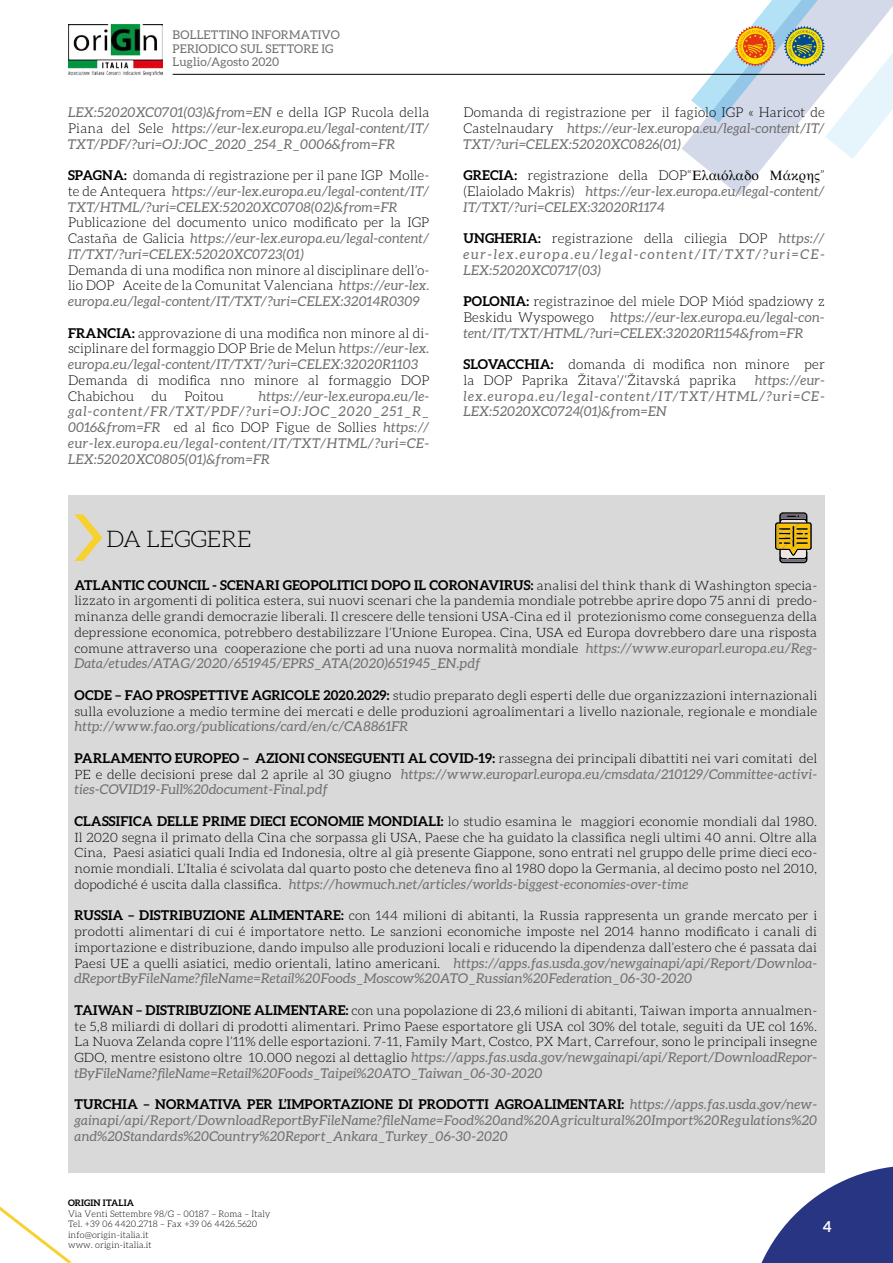
<style>
.page{position:relative;width:893px;height:1263px;background:#fff}
.page>*{position:absolute;margin:0;border:0;box-sizing:border-box;transform-origin:0 0}
.t1{font:300 22.95px "Aleo";letter-spacing:-.02em;color:#000;scale:1.05 1}
.t2{font:700 15px "Aleo";color:#fff}
.t3{font:italic 13.5px/15.8px "Aleo";letter-spacing:.01em;color:#706f6f;text-align:justify}
.t4{font:300 13.5px/15.8px "Aleo";letter-spacing:.01em;color:#000;text-align:justify}
.t5{font:700 13.5px "Aleo";letter-spacing:.01em;color:#000}
.t6{font:300 12.9px/15.8px "Aleo";letter-spacing:.01em;color:#000;text-align:justify;scale:1.05 1}
.t7{font:12px/13.5px "Aleo";letter-spacing:.01em;color:#706f6f}
.t8{font:300 9px/10.5px "Aleo";letter-spacing:.01em;color:#000}
.t9{font:700 9px "Aleo";letter-spacing:.01em;color:#000}
.s1{font-weight:300;font-style:normal;color:#000}
.s2{font-weight:700;font-style:normal;color:#000}
.s3{font-weight:400;font-style:italic;color:#706f6f}
.s4{font-weight:700}
.s5{font-family:"Times";font-style:normal;color:#000}
.s6{font-weight:300;font-size:12.9px}
.s7{font-weight:400;font-style:italic;font-size:13.5px;color:#706f6f}
.s8{font-weight:700;font-size:13.5px}
.s9{font-weight:300;font-style:normal;font-size:12.9px;color:#000}
</style>
<div class="page">
<svg style="left:761px;top:1166px;width:132px;height:97px"></svg>
<svg style="left:681px;top:0;width:212px;height:196px"></svg>
<hr style="left:173px;top:74px;width:652px;height:1px;background:#000">
<svg style="left:0;top:1206px;width:72px;height:57px"></svg>
<div style="left:68px;top:495px;width:757px;height:678px;background:#d9d9d9"></div>
<svg style="left:74px;top:514px;width:28px;height:47px"></svg>
<svg style="left:775px;top:512px;width:37px;height:51px;background:#a28d4e"></svg>
<img style="left:68px;top:25px;width:94px;height:50px">
<p class="t7" style="left:173px;top:28px;width:169px">BOLLETTINO INFORMATIVO<br>PERIODICO SUL SETTORE IG<br>Luglio/Agosto 2020</p>
<p class="t3" style="left:68px;top:104px;width:363px">LEX:52020XC0701(03)&amp;from=EN <span class="s1">e della IGP Rucola della Piana del Sele</span> https://eur-lex.europa.eu/legal-content/IT/ TXT/PDF/?uri=OJ:JOC_2020_254_R_0006&amp;from=FR</p>
<p class="t3" style="left:68px;top:167px;width:363px"><span class="s2">SPAGNA:</span> <span class="s1">domanda di registrazione per il pane IGP Molle&shy;te de Antequera</span> https://eur-lex.europa.eu/legal-content/IT/ TXT/HTML/?uri=CELEX:52020XC0708(02)&amp;from=FR</p>
<p class="t3" style="left:68px;top:214px;width:363px"><span class="s1">Publicazione del documento unico modificato per la IGP Castaña de Galicia</span> https://eur-lex.europa.eu/legal-content/ IT/TXT/?uri=CELEX:52020XC0723(01)</p>
<p class="t4" style="left:68px;top:262px;width:363px">Demanda di una modifica non minore al disciplinare dell’o&shy;lio DOP Aceite de la Comunitat Valenciana <span class="s3">https://eur-lex. europa.eu/legal-content/IT/TXT/?uri=CELEX:32014R0309</span></p>
<p class="t4" style="left:68px;top:325px;width:363px"><span class="s4">FRANCIA:</span> approvazione di una modifica non minore al di&shy;sciplinare del formaggio DOP Brie de Melun <span class="s3">https://eur-lex. europa.eu/legal-content/IT/TXT/?uri=CELEX:32020R1103</span></p>
<p class="t4" style="left:68px;top:372px;width:363px">Demanda di modifica nno minore al formaggio DOP<br>Chabichou</p>
<p class="t3" style="left:68px;top:388px;width:363px;text-indent:190px">https://eur-lex.europa.eu/le&shy;gal-content/FR/TXT/PDF/?uri=OJ:JOC_2020_251_R_ 0016&amp;from=FR <span class="s1">ed al fico DOP Figue de Sollies</span> https:// eur-lex.europa.eu/legal-content/IT/TXT/HTML/?uri=CE-LEX:52020XC0805(01)&amp;from=FR</p>
<p class="t4" style="left:151px;top:388px;width:17px">du</p>
<p class="t4" style="left:185px;top:388px;width:41px">Poitou</p>
<p class="t3" style="left:463px;top:104px;width:363px"><span class="s1">Domanda di registrazione per il fagiolo IGP « Haricot de Castelnaudary</span> https://eur-lex.europa.eu/legal-content/IT/ TXT/?uri=CELEX:52020XC0826(01)</p>
<p class="t3" style="left:463px;top:167px;width:363px"><span class="s2">GRECIA:</span> <span class="s1">registrazione della DOP“</span><span class="s5">Ελαιόλαδο Μάκρης</span><span class="s1">” (Elaiolado Makris)</span> https://eur-lex.europa.eu/legal-content/ IT/TXT/?uri=CELEX:32020R1174</p>
<p class="t3" style="left:463px;top:230px;width:363px"><span class="s2">UNGHERIA:</span> <span class="s1">registrazione della ciliegia DOP</span> https:// eur-lex.europa.eu/legal-content/IT/TXT/?uri=CE-LEX:52020XC0717(03)</p>
<p class="t3" style="left:463px;top:293px;width:363px"><span class="s2">POLONIA:</span> <span class="s1">registrazinoe del miele DOP Miód spadziowy z Beskidu Wyspowego</span> https://eur-lex.europa.eu/legal-con&shy;tent/IT/TXT/HTML/?uri=CELEX:32020R1154&amp;from=FR</p>
<p class="t4" style="left:463px;top:356px;width:363px"><span class="s4">SLOVACCHIA:</span> domanda di modifica non minore per la DOP Paprika Žitava’/‘Žitavská paprika</p>
<p class="t3" style="left:463px;top:372px;width:363px;text-indent:291px">https://eur&shy;lex.europa.eu/legal-content/IT/TXT/HTML/?uri=CE-LEX:52020XC0724(01)&amp;from=EN</p>
<h1 class="t1" style="left:106px;top:527px;width:140px">DA LEGGERE</h1>
<p class="t5" style="left:74px;top:577px;width:745px">ATLANTIC COUNCIL - SCENARI GEOPOLITICI DOPO IL CORONAVIRUS: <span class="s6">analisi del think thank di Washington specia-</span></p>
<p class="t6" style="left:74px;top:593px;width:709px">lizzato in argomenti di politica estera, sui nuovi scenari che la pandemia mondiale potrebbe aprire dopo 75 anni di predo&shy;minanza delle grandi democrazie liberali. Il crescere delle tensioni USA-Cina ed il protezionismo come conseguenza della depressione economica, potrebbero destabilizzare l’Unione Europea. Cina, USA ed Europa dovrebbero dare una risposta comune attraverso una cooperazione che porti ad una nuova normalità mondiale <span class="s7">https://www.europarl.europa.eu/Reg-</span></p>
<p class="t3" style="left:74px;top:655px;width:408px">Data/etudes/ATAG/2020/651945/EPRS_ATA(2020)651945_EN.pdf</p>
<p class="t6" style="left:74px;top:687px;width:709px"><span class="s8">OCDE – FAO PROSPETTIVE AGRICOLE 2020.2029:</span> studio preparato degli esperti delle due organizzazioni internazionali sulla evoluzione a medio termine dei mercati e delle produzioni agroalimentari a livello nazionale, regionale e mondiale</p>
<p class="t3" style="left:74px;top:718px;width:335px">http://www.fao.org/publications/card/en/c/CA8861FR</p>
<p class="t6" style="left:74px;top:750px;width:709px"><span class="s8">PARLAMENTO EUROPEO – AZIONI CONSEGUENTI AL COVID-19:</span> rassegna dei principali dibattiti nei vari comitati del</p>
<p class="t3" style="left:74px;top:766px;width:744px"><span class="s9">PE e delle decisioni prese dal 2 aprile al 30 giugno</span> https://www.europarl.europa.eu/cmsdata/210129/Committee-activi&shy;ties-COVID19-Full%20document-Final.pdf</p>
<p class="t6" style="left:74px;top:813px;width:709px"><span class="s8">CLASSIFICA DELLE PRIME DIECI ECONOMIE MONDIALI:</span> lo studio esamina le maggiori economie mondiali dal 1980.<br>Il 2020 segna il primato della Cina che sorpassa gli USA, Paese che ha guidato la classifica negli ultimi 40 anni. Oltre alla Cina, Paesi asiatici quali India ed Indonesia, oltre al già presente Giappone, sono entrati nel gruppo delle prime dieci eco&shy;nomie mondiali. L’Italia é scivolata dal quarto posto che deteneva fino al 1980 dopo la Germania, al decimo posto nel 2010,</p>
<p class="t3" style="left:74px;top:876px;width:615px"><span class="s9">dopodiché é uscita dalla classifica.</span> https://howmuch.net/articles/worlds-biggest-economies-over-time</p>
<p class="t6" style="left:74px;top:908px;width:709px"><span class="s8">RUSSIA – DISTRIBUZIONE ALIMENTARE:</span> con 144 milioni di abitanti, la Russia rappresenta un grande mercato per i prodotti alimentari di cui é importatore netto. Le sanzioni economiche imposte nel 2014 hanno modificato i canali di importazione e distribuzione, dando impulso alle produzioni locali e riducendo la dipendenza dall’estero che é passata dai</p>
<p class="t3" style="left:74px;top:955px;width:744px"><span class="s9">Paesi UE a quelli asiatici, medio orientali, latino americani.</span> https://apps.fas.usda.gov/newgainapi/api/Report/Downloa&shy;dReportByFileName?fileName=Retail%20Foods_Moscow%20ATO_Russian%20Federation_06-30-2020</p>
<p class="t6" style="left:74px;top:1002px;width:709px"><span class="s8">TAIWAN – DISTRIBUZIONE ALIMENTARE:</span> con una popolazione di 23,6 milioni di abitanti, Taiwan importa annualmen&shy;te 5,8 miliardi di dollari di prodotti alimentari. Primo Paese esportatore gli USA col 30% del totale, seguiti da UE col 16%.<br>La Nuova Zelanda copre l’11% delle esportazioni. 7-11, Family Mart, Costco, PX Mart, Carrefour, sono le principali insegne</p>
<p class="t3" style="left:74px;top:1049px;width:744px"><span class="s9">GDO, mentre esistono oltre 10.000 negozi al dettaglio</span> https://apps.fas.usda.gov/newgainapi/api/Report/DownloadRepor&shy;tByFileName?fileName=Retail%20Foods_Taipei%20ATO_Taiwan_06-30-2020</p>
<p class="t3" style="left:74px;top:1096px;width:744px"><span class="s2">TURCHIA – NORMATIVA PER L’IMPORTAZIONE DI PRODOTTI AGROALIMENTARI:</span> https://apps.fas.usda.gov/new&shy;gainapi/api/Report/DownloadReportByFileName?fileName=Food%20and%20Agricultural%20Import%20Regulations%20 and%20Standards%20Country%20Report_Ankara_Turkey_06-30-2020</p>
<p class="t9" style="left:68px;top:1197px;width:67px">ORIGIN ITALIA</p>
<p class="t8" style="left:68px;top:1208px;width:204px">Via Venti Settembre 98/G – 00187 – Roma – Italy Tel. +39 06 4420.2718 – Fax +39 06 4426.5620 info@origin-italia.it<br>www. origin-italia.it</p>
<p class="t2" style="left:823px;top:1218px;width:10px">4</p>
</div>
